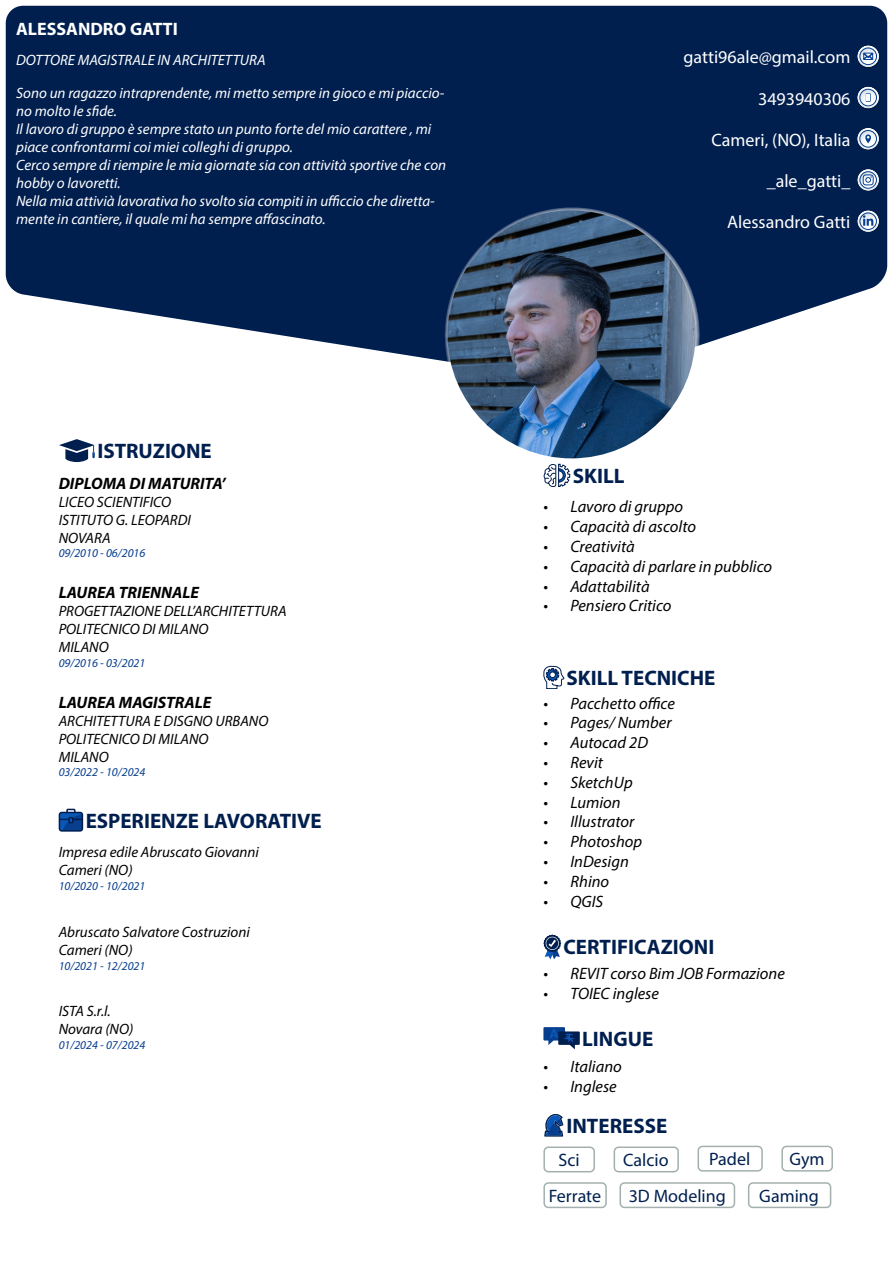
<style>
.page{position:relative;width:893px;height:1263px;background:#fff}
.page>*{position:absolute;margin:0;border:0;box-sizing:border-box;transform-origin:0 0}
.t1{font:700 21px "Myriad Pro";color:#001f4f}
.t2{font:18px "Myriad Pro";color:#fff}
.t3{font:18px "Myriad Pro";color:#001f4f}
.t4{font:700 18px "Myriad Pro";color:#fff}
.t5{font:italic 16.5px "Myriad Pro";color:#000}
.t6{font:italic 700 16.5px "Myriad Pro";color:#000}
.t7{font:italic 15px/18px "Myriad Pro";color:#fff}
.t8{font:italic 15px "Myriad Pro";color:#000}
.t9{font:italic 12px "Myriad Pro";color:#073e8e}
</style>
<div class="page">
<svg style="left:5px;top:5px;width:883px;height:357px;background:#17335f"></svg>
<div style="left:543px;top:1146px;width:52px;height:26px;border:2px solid #a3b0ae;border-radius:4px"></div>
<div style="left:614px;top:1146px;width:65px;height:26px;border:2px solid #a3b0ae;border-radius:4px"></div>
<div style="left:697px;top:1146px;width:66px;height:25px;border:2px solid #a3b0ae;border-radius:4px"></div>
<div style="left:781px;top:1146px;width:52px;height:25px;border:2px solid #a3b0ae;border-radius:4px"></div>
<div style="left:619px;top:1182px;width:116px;height:26px;border:2px solid #a3b0ae;border-radius:4px"></div>
<div style="left:748px;top:1182px;width:83px;height:26px;border:2px solid #a3b0ae;border-radius:4px"></div>
<div style="left:543px;top:1182px;width:64px;height:26px;border:2px solid #a3b0ae;border-radius:4px"></div>
<img style="left:857px;top:45px;width:23px;height:23px">
<svg style="left:858px;top:46px;width:21px;height:21px"></svg>
<img style="left:857px;top:86px;width:23px;height:23px">
<svg style="left:857px;top:87px;width:22px;height:21px"></svg>
<img style="left:857px;top:128px;width:23px;height:23px">
<svg style="left:857px;top:128px;width:22px;height:21px"></svg>
<img style="left:857px;top:169px;width:23px;height:23px">
<svg style="left:858px;top:169px;width:21px;height:22px"></svg>
<svg style="left:858px;top:170px;width:21px;height:20px"></svg>
<svg style="left:446px;top:209px;width:252px;height:252px"></svg>
<img style="left:857px;top:210px;width:23px;height:23px">
<svg style="left:858px;top:211px;width:21px;height:21px"></svg>
<svg style="left:59px;top:439px;width:36px;height:23px"></svg>
<svg style="left:59px;top:809px;width:24px;height:23px"></svg>
<svg style="left:543px;top:1027px;width:37px;height:22px"></svg>
<svg style="left:544px;top:464px;width:26px;height:23px"></svg>
<svg style="left:543px;top:666px;width:21px;height:23px"></svg>
<svg style="left:544px;top:1114px;width:19px;height:22px"></svg>
<svg style="left:543px;top:934px;width:18px;height:25px"></svg>
<img style="left:447px;top:210px;width:248px;height:248px;border-radius:124px">
<p class="t4" style="left:16px;top:17px;width:163px">ALESSANDRO GATTI</p>
<p class="t7" style="left:16px;top:51px;width:251px">DOTTORE MAGISTRALE IN ARCHITETTURA</p>
<p class="t7" style="left:16px;top:83px;width:430px">Sono un ragazzo intraprendente, mi metto sempre in gioco e mi piaccio&shy;no molto le sfide.</p>
<p class="t7" style="left:16px;top:119px;width:417px">Il lavoro di gruppo è sempre stato un punto forte del mio carattere , mi piace confrontarmi coi miei colleghi di gruppo.</p>
<p class="t7" style="left:16px;top:155px;width:432px">Cerco sempre di riempire le mia giornate sia con attività sportive che con hobby o lavoretti.</p>
<p class="t7" style="left:16px;top:191px;width:420px">Nella mia attivià lavorativa ho svolto sia compiti in ufficcio che diretta&shy;mente in cantiere, il quale mi ha sempre affascinato.</p>
<p class="t1" style="left:97px;top:438px;width:116px">ISTRUZIONE</p>
<p class="t6" style="left:59px;top:472px;width:169px">DIPLOMA DI MATURITA’</p>
<p class="t8" style="left:59px;top:492px;width:114px">LICEO SCIENTIFICO</p>
<p class="t8" style="left:59px;top:510px;width:134px">ISTITUTO G. LEOPARDI</p>
<p class="t8" style="left:59px;top:528px;width:53px">NOVARA</p>
<p class="t9" style="left:59px;top:546px;width:88px">09/2010 - 06/2016</p>
<p class="t6" style="left:59px;top:582px;width:142px">LAUREA TRIENNALE</p>
<p class="t8" style="left:59px;top:602px;width:229px">PROGETTAZIONE DELL’ARCHITETTURA</p>
<p class="t8" style="left:59px;top:620px;width:151px">POLITECNICO DI MILANO</p>
<p class="t8" style="left:59px;top:638px;width:52px">MILANO</p>
<p class="t9" style="left:59px;top:655px;width:88px">09/2016 - 03/2021</p>
<p class="t6" style="left:59px;top:691px;width:154px">LAUREA MAGISTRALE</p>
<p class="t8" style="left:59px;top:711px;width:211px">ARCHITETTURA E DISGNO URBANO</p>
<p class="t8" style="left:59px;top:729px;width:151px">POLITECNICO DI MILANO</p>
<p class="t8" style="left:59px;top:747px;width:52px">MILANO</p>
<p class="t9" style="left:59px;top:765px;width:88px">03/2022 - 10/2024</p>
<p class="t1" style="left:86px;top:807px;width:238px">ESPERIENZE LAVORATIVE</p>
<p class="t8" style="left:59px;top:843px;width:202px">Impresa edile Abruscato Giovanni</p>
<p class="t8" style="left:59px;top:861px;width:75px">Cameri (NO)</p>
<p class="t9" style="left:59px;top:878px;width:88px">10/2020 - 10/2021</p>
<p class="t8" style="left:59px;top:923px;width:193px">Abruscato Salvatore Costruzioni</p>
<p class="t8" style="left:59px;top:941px;width:75px">Cameri (NO)</p>
<p class="t9" style="left:59px;top:958px;width:88px">10/2021 - 12/2021</p>
<p class="t8" style="left:59px;top:1002px;width:53px">ISTA S.r.l.</p>
<p class="t8" style="left:59px;top:1020px;width:76px">Novara (NO)</p>
<p class="t9" style="left:59px;top:1037px;width:88px">01/2024 - 07/2024</p>
<p class="t2" style="left:683px;top:46px;width:168px">gatti96ale@gmail.com</p>
<p class="t2" style="left:758px;top:87px;width:94px">3493940306</p>
<p class="t2" style="left:711px;top:129px;width:140px">Cameri, (NO), Italia</p>
<p class="t2" style="left:767px;top:170px;width:85px">_ale_gatti_</p>
<p class="t2" style="left:727px;top:211px;width:125px">Alessandro Gatti</p>
<p class="t1" style="left:573px;top:462px;width:53px">SKILL</p>
<p class="t5" style="left:543px;top:497px;width:141px">• Lavoro di gruppo</p>
<p class="t5" style="left:543px;top:516px;width:154px">• Capacità di ascolto</p>
<p class="t5" style="left:543px;top:536px;width:93px">• Creatività</p>
<p class="t5" style="left:543px;top:556px;width:230px">• Capacità di parlare in pubblico</p>
<p class="t5" style="left:543px;top:576px;width:108px">• Adattabilità</p>
<p class="t5" style="left:543px;top:596px;width:130px">• Pensiero Critico</p>
<p class="t1" style="left:566px;top:664px;width:150px">SKILL TECNICHE</p>
<p class="t5" style="left:543px;top:693px;width:133px">• Pacchetto office</p>
<p class="t5" style="left:543px;top:712px;width:130px">• Pages/ Number</p>
<p class="t5" style="left:543px;top:732px;width:106px">• Autocad 2D</p>
<p class="t5" style="left:543px;top:752px;width:61px">• Revit</p>
<p class="t5" style="left:543px;top:772px;width:91px">• SketchUp</p>
<p class="t5" style="left:543px;top:792px;width:79px">• Lumion</p>
<p class="t5" style="left:543px;top:811px;width:92px">• Illustrator</p>
<p class="t5" style="left:543px;top:831px;width:100px">• Photoshop</p>
<p class="t5" style="left:543px;top:851px;width:87px">• InDesign</p>
<p class="t5" style="left:543px;top:871px;width:67px">• Rhino</p>
<p class="t5" style="left:543px;top:891px;width:61px">• QGIS</p>
<p class="t1" style="left:563px;top:933px;width:152px">CERTIFICAZIONI</p>
<p class="t5" style="left:543px;top:964px;width:243px">• REVIT corso Bim JOB Formazione</p>
<p class="t5" style="left:543px;top:983px;width:117px">• TOIEC inglese</p>
<p class="t1" style="left:582px;top:1025px;width:73px">LINGUE</p>
<p class="t5" style="left:543px;top:1056px;width:80px">• Italiano</p>
<p class="t5" style="left:543px;top:1076px;width:75px">• Inglese</p>
<p class="t1" style="left:566px;top:1112px;width:102px">INTERESSE</p>
<p class="t3" style="left:559px;top:1149px;width:23px">Sci</p>
<p class="t3" style="left:623px;top:1149px;width:47px">Calcio</p>
<p class="t3" style="left:709px;top:1148px;width:43px">Padel</p>
<p class="t3" style="left:789px;top:1148px;width:37px">Gym</p>
<p class="t3" style="left:629px;top:1185px;width:99px">3D Modeling</p>
<p class="t3" style="left:549px;top:1185px;width:54px">Ferrate</p>
<p class="t3" style="left:759px;top:1185px;width:61px">Gaming</p>
</div>
